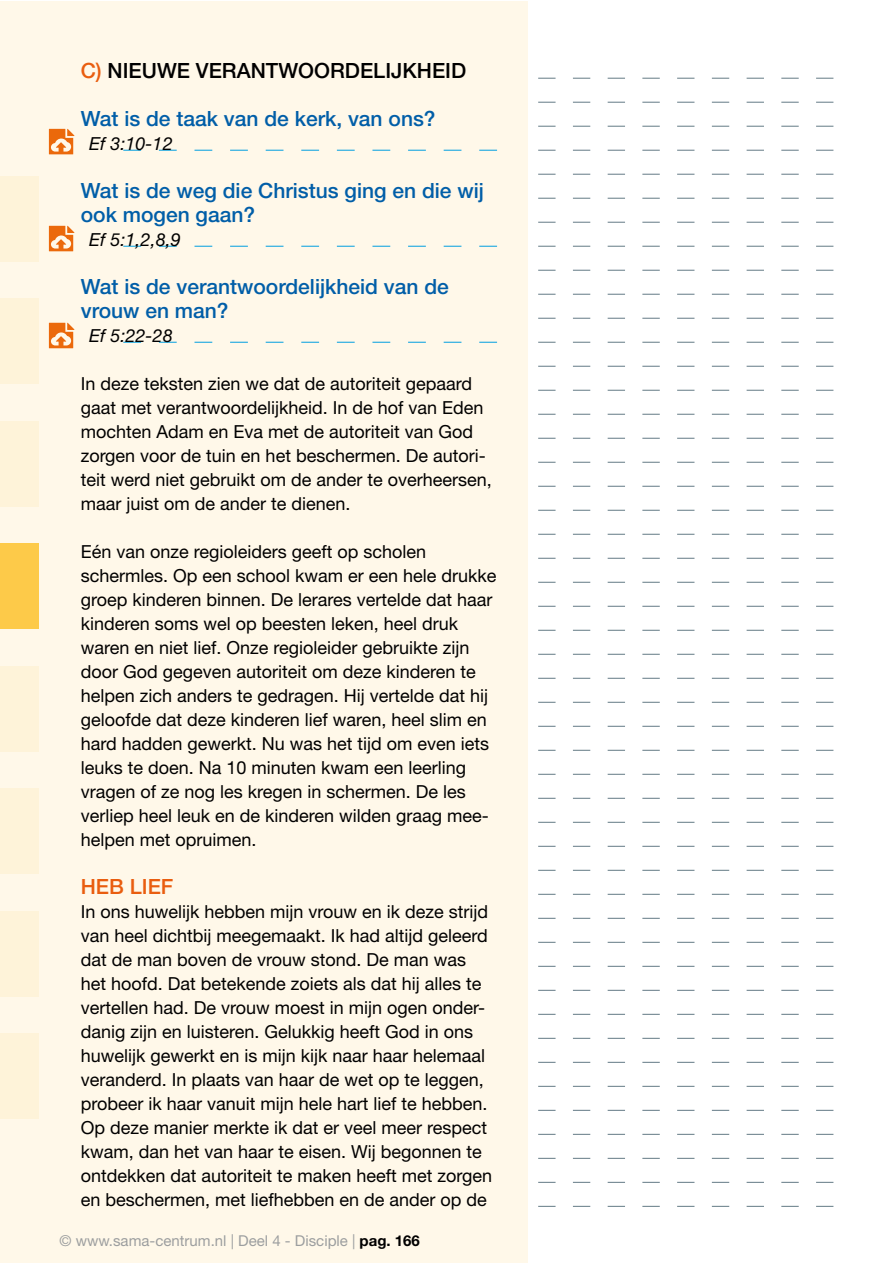
<style>
.page{position:relative;width:893px;height:1263px;background:#fff}
.page>*{position:absolute;margin:0;border:0;box-sizing:border-box;transform-origin:0 0}
.t1{font:500 21px/24px "Helvetica Neue LT";color:#005ea8}
.t2{font:500 21px "Helvetica Neue LT";color:#000}
.t3{font:500 21px "Helvetica Neue LT";color:#e95d0f}
.t4{font:18px/24px "Helvetica Neue LT";color:#000}
.t5{font:italic 18px "Helvetica Neue LT";color:#000}
.t6{font:15px "Helvetica Neue LT";color:#9c9e9f}
.s1{color:#e95d0f}
.s2{font-weight:700;color:#000}
</style>
<div class="page">
<svg style="left:527px;top:78px;width:306px;height:1px"></svg>
<svg style="left:527px;top:102px;width:306px;height:1px"></svg>
<svg style="left:527px;top:126px;width:306px;height:1px"></svg>
<svg style="left:527px;top:150px;width:306px;height:1px"></svg>
<svg style="left:527px;top:174px;width:306px;height:1px"></svg>
<svg style="left:527px;top:198px;width:306px;height:1px"></svg>
<svg style="left:527px;top:222px;width:306px;height:1px"></svg>
<svg style="left:527px;top:246px;width:306px;height:1px"></svg>
<svg style="left:527px;top:270px;width:306px;height:1px"></svg>
<svg style="left:527px;top:294px;width:306px;height:1px"></svg>
<svg style="left:527px;top:318px;width:306px;height:1px"></svg>
<svg style="left:527px;top:342px;width:306px;height:1px"></svg>
<svg style="left:527px;top:366px;width:306px;height:1px"></svg>
<svg style="left:527px;top:390px;width:306px;height:1px"></svg>
<svg style="left:527px;top:414px;width:306px;height:1px"></svg>
<svg style="left:527px;top:438px;width:306px;height:1px"></svg>
<svg style="left:527px;top:462px;width:306px;height:1px"></svg>
<svg style="left:527px;top:486px;width:306px;height:1px"></svg>
<svg style="left:527px;top:510px;width:306px;height:1px"></svg>
<svg style="left:527px;top:534px;width:306px;height:1px"></svg>
<svg style="left:527px;top:558px;width:306px;height:1px"></svg>
<svg style="left:527px;top:582px;width:306px;height:1px"></svg>
<svg style="left:527px;top:606px;width:306px;height:1px"></svg>
<svg style="left:527px;top:630px;width:306px;height:1px"></svg>
<svg style="left:527px;top:654px;width:306px;height:1px"></svg>
<svg style="left:527px;top:678px;width:306px;height:1px"></svg>
<svg style="left:527px;top:702px;width:306px;height:1px"></svg>
<svg style="left:527px;top:726px;width:306px;height:1px"></svg>
<svg style="left:527px;top:750px;width:306px;height:1px"></svg>
<svg style="left:527px;top:774px;width:306px;height:1px"></svg>
<svg style="left:527px;top:798px;width:306px;height:1px"></svg>
<svg style="left:527px;top:822px;width:306px;height:1px"></svg>
<svg style="left:527px;top:846px;width:306px;height:1px"></svg>
<svg style="left:527px;top:870px;width:306px;height:1px"></svg>
<svg style="left:527px;top:894px;width:306px;height:1px"></svg>
<svg style="left:527px;top:918px;width:306px;height:1px"></svg>
<svg style="left:527px;top:942px;width:306px;height:1px"></svg>
<svg style="left:527px;top:966px;width:306px;height:1px"></svg>
<svg style="left:527px;top:990px;width:306px;height:1px"></svg>
<svg style="left:527px;top:1014px;width:306px;height:1px"></svg>
<svg style="left:527px;top:1038px;width:306px;height:1px"></svg>
<svg style="left:527px;top:1062px;width:306px;height:1px"></svg>
<svg style="left:527px;top:1086px;width:306px;height:1px"></svg>
<svg style="left:527px;top:1110px;width:306px;height:1px"></svg>
<svg style="left:527px;top:1134px;width:306px;height:1px"></svg>
<svg style="left:527px;top:1158px;width:306px;height:1px"></svg>
<svg style="left:527px;top:1182px;width:306px;height:1px"></svg>
<svg style="left:527px;top:1206px;width:306px;height:1px"></svg>
<div style="left:0;top:1px;width:527px;height:1262px;background:#fff8e9"></div>
<svg style="left:123px;top:150px;width:374px;height:1px"></svg>
<svg style="left:123px;top:246px;width:374px;height:1px"></svg>
<svg style="left:123px;top:342px;width:374px;height:1px"></svg>
<svg style="left:49px;top:129px;width:25px;height:25px"></svg>
<svg style="left:49px;top:226px;width:25px;height:25px"></svg>
<svg style="left:49px;top:323px;width:25px;height:25px"></svg>
<div style="left:0;top:176px;width:38px;height:85px;background:#fef3d9"></div>
<div style="left:0;top:299px;width:38px;height:85px;background:#fef3d9"></div>
<div style="left:0;top:421px;width:38px;height:85px;background:#fef3d9"></div>
<div style="left:0;top:666px;width:38px;height:85px;background:#fef3d9"></div>
<div style="left:0;top:789px;width:38px;height:85px;background:#fef3d9"></div>
<div style="left:0;top:911px;width:38px;height:85px;background:#fef3d9"></div>
<div style="left:0;top:1034px;width:38px;height:85px;background:#fef3d9"></div>
<div style="left:0;top:544px;width:38px;height:85px;background:#fdca49"></div>
<p class="t2" style="left:81px;top:58px;width:387px"><span class="s1">C)</span> NIEUWE VERANTWOORDELIJKHEID</p>
<p class="t1" style="left:81px;top:106px;width:356px">Wat is de taak van de kerk, van ons?</p>
<p class="t5" style="left:89px;top:133px;width:85px">Ef 3:10-12</p>
<p class="t1" style="left:81px;top:178px;width:405px">Wat is de weg die Christus ging en die wij ook mogen gaan?</p>
<p class="t5" style="left:89px;top:229px;width:93px">Ef 5:1,2,8,9</p>
<p class="t1" style="left:81px;top:274px;width:370px">Wat is de verantwoordelijkheid van de vrouw en man?</p>
<p class="t5" style="left:89px;top:325px;width:85px">Ef 5:22-28</p>
<p class="t4" style="left:81px;top:371px;width:413px">In deze teksten zien we dat de autoriteit gepaard gaat met verantwoordelijkheid. In de hof van Eden mochten Adam en Eva met de autoriteit van God zorgen voor de tuin en het beschermen. De autori&shy;teit werd niet gebruikt om de ander te overheersen, maar juist om de ander te dienen.</p>
<p class="t4" style="left:81px;top:539px;width:417px">Eén van onze regioleiders geeft op scholen schermles. Op een school kwam er een hele drukke groep kinderen binnen. De lerares vertelde dat haar kinderen soms wel op beesten leken, heel druk waren en niet lief. Onze regioleider gebruikte zijn door God gegeven autoriteit om deze kinderen te helpen zich anders te gedragen. Hij vertelde dat hij geloofde dat deze kinderen lief waren, heel slim en hard hadden gewerkt. Nu was het tijd om even iets leuks te doen. Na 10 minuten kwam een leerling vragen of ze nog les kregen in schermen. De les verliep heel leuk en de kinderen wilden graag mee&shy;helpen met opruimen.</p>
<p class="t3" style="left:81px;top:874px;width:94px">HEB LIEF</p>
<p class="t4" style="left:81px;top:899px;width:413px">In ons huwelijk hebben mijn vrouw en ik deze strijd van heel dichtbij meegemaakt. Ik had altijd geleerd dat de man boven de vrouw stond. De man was het hoofd. Dat betekende zoiets als dat hij alles te vertellen had. De vrouw moest in mijn ogen onder&shy;danig zijn en luisteren. Gelukkig heeft God in ons huwelijk gewerkt en is mijn kijk naar haar helemaal veranderd. In plaats van haar de wet op te leggen, probeer ik haar vanuit mijn hele hart lief te hebben.<br>Op deze manier merkte ik dat er veel meer respect kwam, dan het van haar te eisen. Wij begonnen te ontdekken dat autoriteit te maken heeft met zorgen en beschermen, met liefhebben en de ander op de</p>
<p class="t6" style="left:60px;top:1231px;width:362px">© www.sama-centrum.nl | Deel 4 - Disciple | <span class="s2">pag. 166</span></p>
</div>
